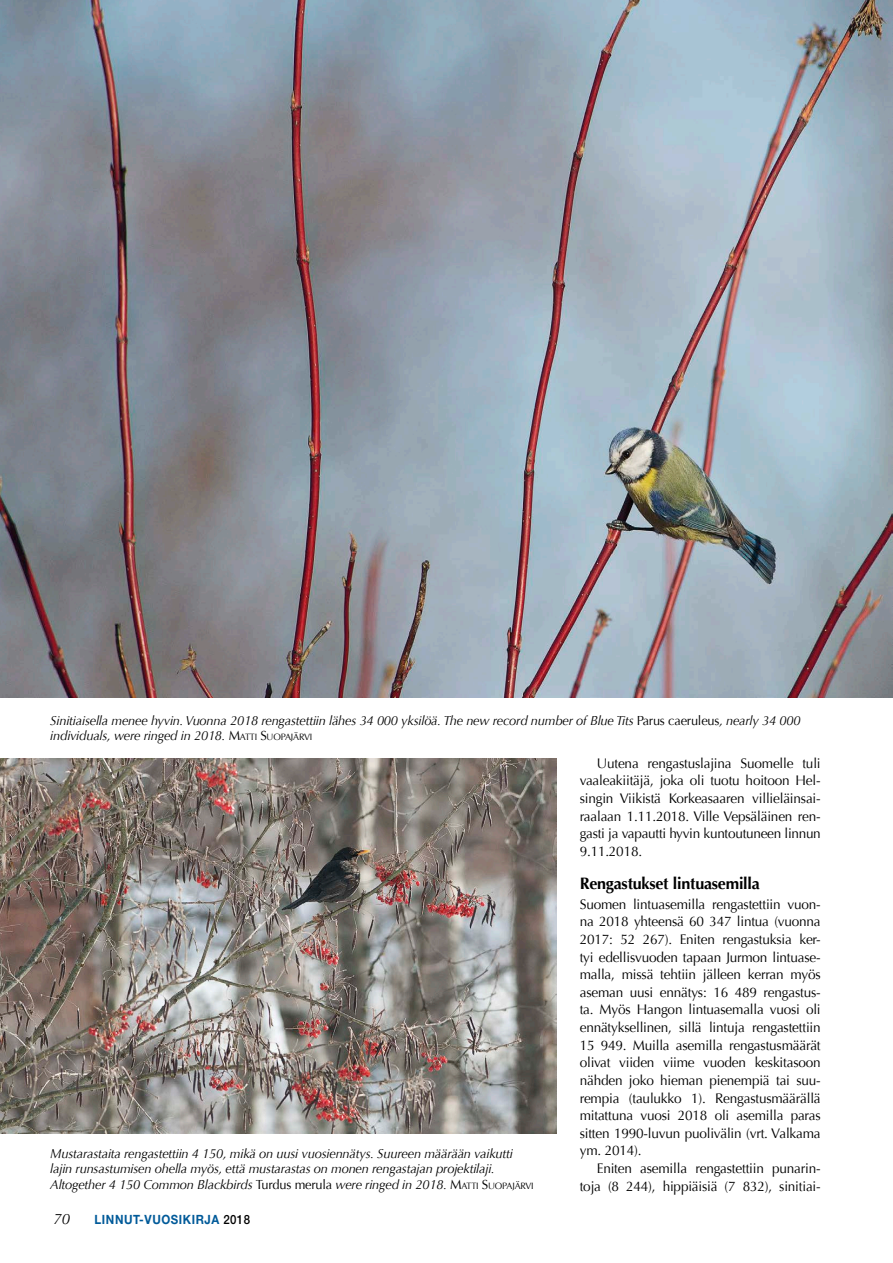
<style>
.page{position:relative;width:893px;height:1263px;background:#fff}
.page>*{position:absolute;margin:0;border:0;box-sizing:border-box;transform-origin:0 0}
.t1{font:700 16.5px "Optima";letter-spacing:-.015em;color:#000}
.t2{font:italic 15px "Optima";color:#000}
.t3{font:13.8px/17.5px "Optima";letter-spacing:-.015em;color:#000;text-align:justify}
.t4{font:italic 13.2px/15.5px "Optima";letter-spacing:-.015em;color:#000}
.t5{font:700 12.75px "Helvetica Neue";letter-spacing:.05em;color:#005a99;scale:.9 1}
.s1{font-style:normal}
.s2{font-style:normal;font-size:9.15px}
.s3{font-weight:500;color:#000}
</style>
<div class="page">
<img style="left:0;top:0;width:893px;height:698px">
<img style="left:0;top:759px;width:556px;height:374px">
<p class="t4" style="left:50px;top:713px;width:752px">Sinitiaisella menee hyvin. Vuonna 2018 rengastettiin lähes 34 000 yksilöä. The new record number of Blue Tits <span class="s1">Parus caeruleus</span>, nearly 34 000 individuals, were ringed in 2018. <span class="s1">M</span><span class="s2">ATTI</span> <span class="s1">S</span><span class="s2">UOPAJÄRVI</span></p>
<p class="t4" style="left:50px;top:1146px;width:485px">Mustarastaita rengastettiin 4 150, mikä on uusi vuosiennätys. Suureen määrään vaikutti lajin runsastumisen ohella myös, että mustarastas on monen rengastajan projektilaji.<br>Altogether 4 150 Common Blackbirds <span class="s1">Turdus merula</span> were ringed in 2018. <span class="s1">M</span><span class="s2">ATTI</span> <span class="s1">S</span><span class="s2">UOPAJÄRVI</span></p>
<p class="t2" style="left:53px;top:1210px;width:18px">70</p>
<p class="t5" style="left:95px;top:1211px;width:174px">LINNUT-VUOSIKIRJA <span class="s3">2018</span></p>
<p class="t3" style="left:580px;top:754px;width:243px;text-indent:17px">Uutena rengastuslajina Suomelle tuli vaaleakiitäjä, joka oli tuotu hoitoon Hel&shy;singin Viikistä Korkeasaaren villieläinsai&shy;raalaan 1.11.2018. Ville Vepsäläinen ren&shy;gasti ja vapautti hyvin kuntoutuneen linnun 9.11.2018.</p>
<p class="t1" style="left:580px;top:873px;width:182px">Rengastukset lintuasemilla</p>
<p class="t3" style="left:580px;top:895px;width:242px">Suomen lintuasemilla rengastettiin vuon&shy;na 2018 yhteensä 60 347 lintua (vuonna 2017: 52 267). Eniten rengastuksia ker&shy;tyi edellisvuoden tapaan Jurmon lintuase&shy;malla, missä tehtiin jälleen kerran myös aseman uusi ennätys: 16 489 rengastus&shy;ta. Myös Hangon lintuasemalla vuosi oli ennätyksellinen, sillä lintuja rengastettiin 15 949. Muilla asemilla rengastusmäärät olivat viiden viime vuoden keskitasoon nähden joko hieman pienempiä tai suu&shy;rempia (taulukko 1). Rengastusmäärällä mitattuna vuosi 2018 oli asemilla paras sitten 1990-luvun puolivälin (vrt. Valkama ym. 2014).</p>
<p class="t3" style="left:580px;top:1160px;width:242px;text-align:right">Eniten asemilla rengastettiin punarin&shy;toja (8 244), hippiäisiä (7 832), sinitiai-</p>
</div>
